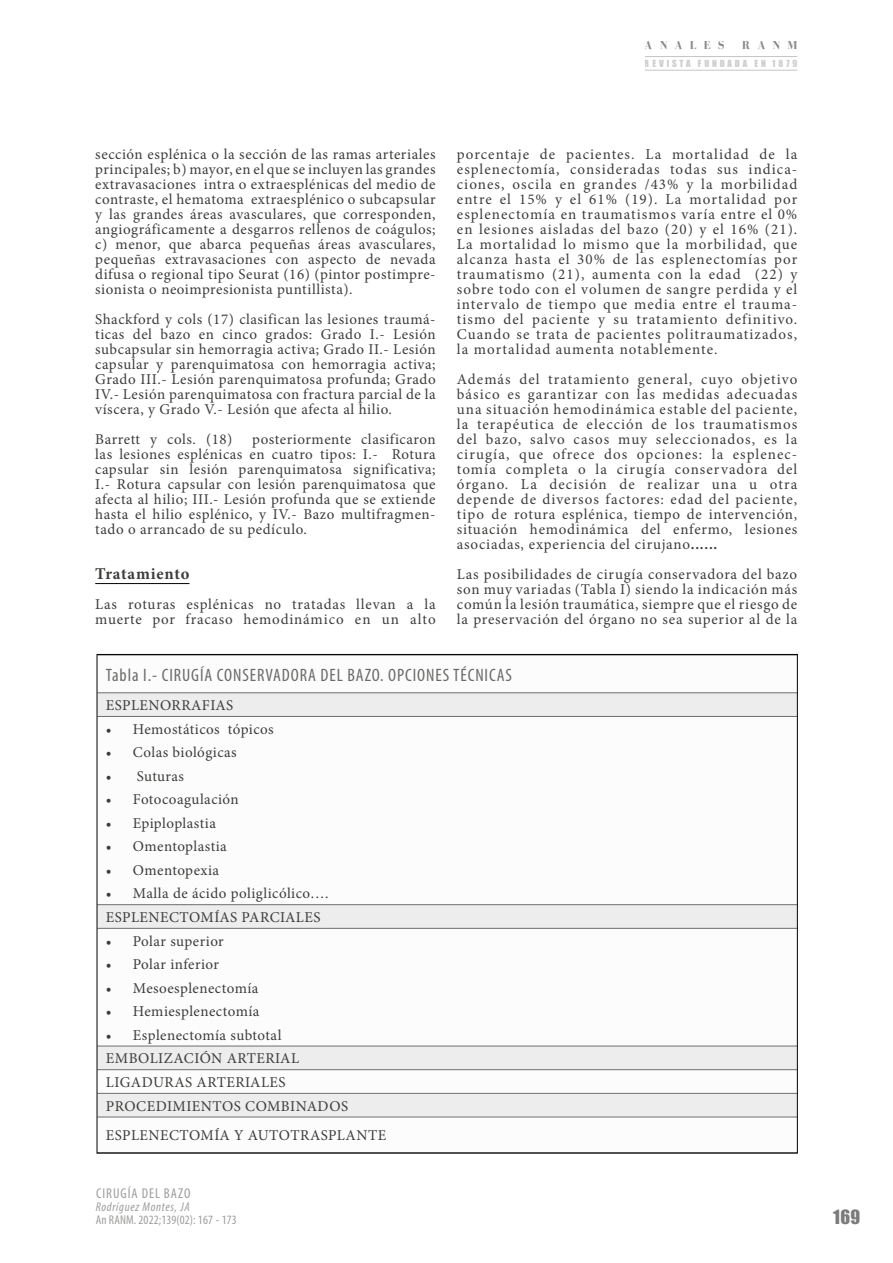
<style>
.page{position:relative;width:893px;height:1263px;background:#fff}
.page>*{position:absolute;margin:0;border:0;box-sizing:border-box;transform-origin:0 0}
.Encabezado_Tabla{font:condensed 18px "Myriad Pro";letter-spacing:.05em;color:#6b6b6a}
.t1{font:18px "Impact";color:#7c7b7b}
.Titulillos{font:700 16.5px "Minion Pro";letter-spacing:.045em;color:#3c3c3b}
.Anales{font:15px/15px "Minion Pro";letter-spacing:.035em;color:#3c3c3b;text-align:justify}
.t2{font:condensed 14.25px "Myriad Pro";letter-spacing:.07em;color:#9d9d9c}
.t3{font:condensed 12.75px "Myriad Pro";letter-spacing:.01em;color:#9d9d9c}
.t4{font:italic condensed 12.75px "Myriad Pro";letter-spacing:.055em;color:#9d9d9c}
.t5{font:700 12px "Bodoni FLF";letter-spacing:.6em;color:#3c3c3b}
.t6{font:9px "Impact";letter-spacing:.315em;color:#9d9d9c}
.s1{font-weight:700}
</style>
<div class="page">
<hr style="left:645px;top:56px;width:152px;height:1px;background:#9d9d9c">
<hr style="left:645px;top:70px;width:152px;height:1px;background:#9d9d9c">
<hr style="left:95px;top:583px;width:94px;height:1px;background:#000">
<svg style="left:99px;top:693px;width:697px;height:424px"></svg>
<hr style="left:97px;top:692px;width:700px;height:1px;background:#706f6f">
<hr style="left:97px;top:1069px;width:700px;height:1px;background:#706f6f">
<hr style="left:97px;top:1093px;width:700px;height:1px;background:#706f6f">
<hr style="left:97px;top:1117px;width:700px;height:1px;background:#706f6f">
<hr style="left:97px;top:716px;width:700px;height:1px;background:#706f6f">
<hr style="left:97px;top:904px;width:700px;height:1px;background:#706f6f">
<hr style="left:97px;top:928px;width:700px;height:1px;background:#706f6f">
<hr style="left:97px;top:1046px;width:700px;height:1px;background:#706f6f">
<p class="t5" style="left:645px;top:39px;width:81px">ANALES</p>
<p class="t5" style="left:742px;top:39px;width:57px">RANM</p>
<p class="t6" style="left:645px;top:56px;width:154px">REVISTA FUNDADA EN 1879</p>
<p class="Anales" style="left:95px;top:147px;width:342px">sección esplénica o la sección de las ramas arteriales principales; b) mayor, en el que se incluyen las grandes extravasaciones intra o extraesplénicas del medio de contraste, el hematoma extraesplénico o subcapsular y las grandes áreas avasculares, que corresponden, angiográficamente a desgarros rellenos de coágulos; c) menor, que abarca pequeñas áreas avasculares, pequeñas extravasaciones con aspecto de nevada difusa o regional tipo Seurat (16) (pintor postimpre&shy;sionista o neoimpresionista puntillista).</p>
<p class="Anales" style="left:95px;top:312px;width:342px">Shackford y cols (17) clasifican las lesiones traumá&shy;ticas del bazo en cinco grados: Grado I.- Lesión subcapsular sin hemorragia activa; Grado II.- Lesión capsular y parenquimatosa con hemorragia activa; Grado III.- Lesión parenquimatosa profunda; Grado IV.- Lesión parenquimatosa con fractura parcial de la víscera, y Grado V.- Lesión que afecta al hilio.</p>
<p class="Anales" style="left:95px;top:432px;width:139px">Barrett y cols. (18)</p>
<p class="Anales" style="left:457px;top:147px;width:342px">porcentaje de pacientes. La mortalidad de la esplenectomía, consideradas todas sus indica&shy;ciones, oscila en grandes /43% y la morbilidad entre el 15% y el 61% (19). La mortalidad por esplenectomía en traumatismos varía entre el 0% en lesiones aisladas del bazo (20) y el 16% (21).<br>La mortalidad lo mismo que la morbilidad, que alcanza hasta el 30% de las esplenectomías por traumatismo (21), aumenta con la edad (22) y sobre todo con el volumen de sangre perdida y el intervalo de tiempo que media entre el trauma&shy;tismo del paciente y su tratamiento definitivo.<br>Cuando se trata de pacientes politraumatizados, la mortalidad aumenta notablemente.</p>
<p class="Anales" style="left:457px;top:372px;width:342px">Además del tratamiento general, cuyo objetivo básico es garantizar con las medidas adecuadas una situación hemodinámica estable del paciente, la terapéutica de elección de los traumatismos del bazo, salvo casos muy seleccionados, es la cirugía, que ofrece dos opciones: la esplenec&shy;tomía completa o la cirugía conservadora del órgano. La decisión de realizar una u otra depende de diversos factores: edad del paciente, tipo de rotura esplénica, tiempo de intervención, situación hemodinámica del enfermo, lesiones asociadas, experiencia del cirujano<span class="s1">......</span></p>
<p class="Anales" style="left:457px;top:567px;width:342px">Las posibilidades de cirugía conservadora del bazo son muy variadas (Tabla I) siendo la indicación más común la lesión traumática, siempre que el riesgo de la preservación del órgano no sea superior al de la</p>
<p class="Encabezado_Tabla" style="left:106px;top:664px;width:408px">Tabla I.- CIRUGÍA CONSERVADORA DEL BAZO. OPCIONES TÉCNICAS</p>
<p class="Anales" style="left:106px;top:698px;width:129px">ESPLENORRAFIAS</p>
<p class="Anales" style="left:106px;top:721px;width:169px">• Hemostáticos tópicos</p>
<p class="Anales" style="left:106px;top:745px;width:132px">• Colas biológicas</p>
<p class="Anales" style="left:106px;top:768px;width:80px">• Suturas</p>
<p class="Anales" style="left:106px;top:792px;width:134px">• Fotocoagulación</p>
<p class="Anales" style="left:106px;top:815px;width:112px">• Epiploplastia</p>
<p class="Anales" style="left:106px;top:839px;width:122px">• Omentoplastia</p>
<p class="Anales" style="left:106px;top:862px;width:115px">• Omentopexia</p>
<p class="Anales" style="left:106px;top:886px;width:224px">• Malla de ácido poliglicólico….</p>
<p class="Anales" style="left:106px;top:910px;width:216px">ESPLENECTOMÍAS PARCIALES</p>
<p class="Anales" style="left:106px;top:933px;width:119px">• Polar superior</p>
<p class="Anales" style="left:106px;top:957px;width:115px">• Polar inferior</p>
<p class="Anales" style="left:106px;top:980px;width:154px">• Mesoesplenectomía</p>
<p class="Anales" style="left:106px;top:1004px;width:155px">• Hemiesplenectomía</p>
<p class="Anales" style="left:106px;top:1027px;width:177px">• Esplenectomía subtotal</p>
<p class="Anales" style="left:106px;top:1051px;width:195px">EMBOLIZACIÓN ARTERIAL</p>
<p class="Anales" style="left:106px;top:1075px;width:181px">LIGADURAS ARTERIALES</p>
<p class="Anales" style="left:106px;top:1098px;width:244px">PROCEDIMIENTOS COMBINADOS</p>
<p class="Anales" style="left:106px;top:1128px;width:282px">ESPLENECTOMÍA Y AUTOTRASPLANTE</p>
<p class="Anales" style="left:95px;top:432px;width:342px;text-indent:157px">posteriormente clasificaron las lesiones esplénicas en cuatro tipos: I.- Rotura capsular sin lesión parenquimatosa significativa; I.- Rotura capsular con lesión parenquimatosa que afecta al hilio; III.- Lesión profunda que se extiende hasta el hilio esplénico, y IV.- Bazo multifragmen&shy;tado o arrancado de su pedículo.</p>
<p class="Titulillos" style="left:95px;top:562px;width:96px">Tratamiento</p>
<p class="Anales" style="left:95px;top:597px;width:342px">Las roturas esplénicas no tratadas llevan a la muerte por fracaso hemodinámico en un alto</p>
<p class="t2" style="left:96px;top:1184px;width:96px">CIRUGÍA DEL BAZO</p>
<p class="t4" style="left:96px;top:1199px;width:96px">Rodríguez Montes, JA</p>
<p class="t3" style="left:96px;top:1212px;width:142px">An RANM. 2022;139(02): 167 - 173</p>
<p class="t1" style="left:833px;top:1203px;width:29px">169</p>
</div>
